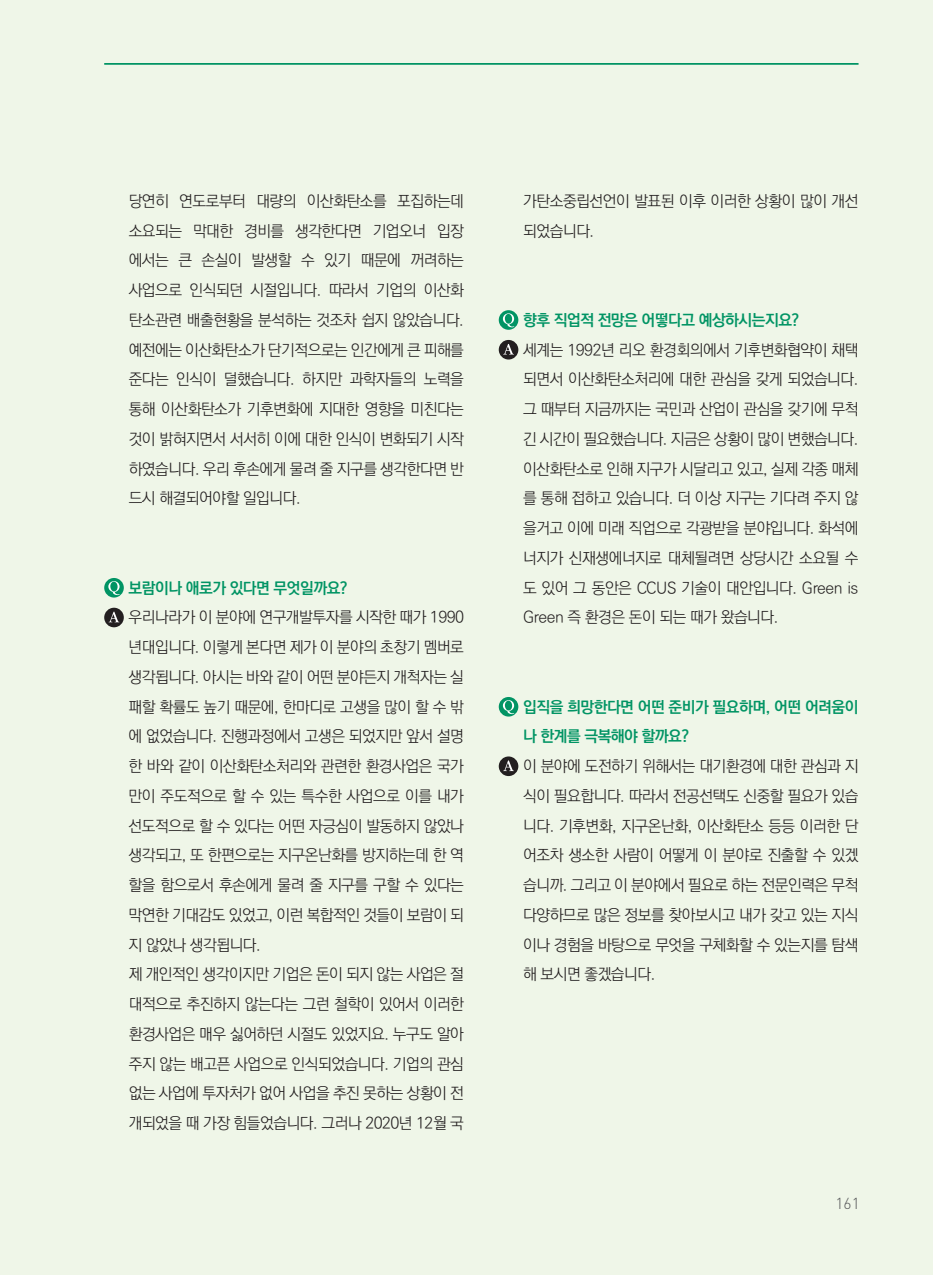
<style>
.page{position:relative;width:933px;height:1275px;background:#fff}
.page>*{position:absolute;margin:0;border:0;box-sizing:border-box;transform-origin:0 0}
.t1{font:15.75px/29.8px "Ko Pub World Dotum PL";letter-spacing:-.03em;color:#231f20;text-align:justify}
.t2{font:15.75px/29.8px "Ko Pub World Dotum PB";letter-spacing:-.03em;color:#019464}
.t3{font:300 15.75px "DIN Pro";color:#57585a}
</style>
<div class="page">
<div style="left:1px;top:0;width:932px;height:1275px;background:#eff6e8"></div>
<hr style="left:104px;top:63px;width:754px;height:2px;background:#019464">
<svg style="left:104px;top:578px;width:20px;height:20px"></svg>
<svg style="left:108px;top:581px;width:12px;height:14px"></svg>
<svg style="left:104px;top:608px;width:20px;height:19px"></svg>
<svg style="left:109px;top:612px;width:10px;height:10px"></svg>
<svg style="left:499px;top:310px;width:19px;height:20px"></svg>
<svg style="left:503px;top:313px;width:11px;height:14px"></svg>
<div style="left:499px;top:340px;width:19px;height:20px;background:#231f20;border-radius:50%"></div>
<svg style="left:503px;top:344px;width:11px;height:11px"></svg>
<svg style="left:499px;top:697px;width:19px;height:20px"></svg>
<svg style="left:503px;top:700px;width:11px;height:14px"></svg>
<svg style="left:499px;top:756px;width:19px;height:20px"></svg>
<svg style="left:503px;top:760px;width:11px;height:11px"></svg>
<p class="t1" style="left:129px;top:186px;width:337px">당연히 연도로부터 대량의 이산화탄소를 포집하는데 소요되는 막대한 경비를 생각한다면 기업오너 입장 에서는 큰 손실이 발생할 수 있기 때문에 꺼려하는 사업으로 인식되던 시절입니다. 따라서 기업의 이산화 탄소관련 배출현황을 분석하는 것조차 쉽지 않았습니다. 예전에는 이산화탄소가 단기적으로는 인간에게 큰 피해를 준다는 인식이 덜했습니다. 하지만 과학자들의 노력을 통해 이산화탄소가 기후변화에 지대한 영향을 미친다는 것이 밝혀지면서 서서히 이에 대한 인식이 변화되기 시작 하였습니다. 우리 후손에게 물려 줄 지구를 생각한다면 반 드시 해결되어야할 일입니다.</p>
<p class="t2" style="left:129px;top:573px;width:220px">보람이나 애로가 있다면 무엇일까요?</p>
<p class="t1" style="left:129px;top:603px;width:337px;text-align:left">우리나라가 이 분야에 연구개발투자를 시작한 때가 1990 년대입니다. 이렇게 본다면 제가 이 분야의 초창기 멤버로 생각됩니다. 아시는 바와 같이 어떤 분야든지 개척자는 실 패할 확률도 높기 때문에, 한마디로 고생을 많이 할 수 밖 에 없었습니다. 진행과정에서 고생은 되었지만 앞서 설명 한 바와 같이 이산화탄소처리와 관련한 환경사업은 국가 만이 주도적으로 할 수 있는 특수한 사업으로 이를 내가 선도적으로 할 수 있다는 어떤 자긍심이 발동하지 않았나 생각되고, 또 한편으로는 지구온난화를 방지하는데 한 역 할을 함으로서 후손에게 물려 줄 지구를 구할 수 있다는 막연한 기대감도 있었고, 이런 복합적인 것들이 보람이 되 지 않았나 생각됩니다.<br>제 개인적인 생각이지만 기업은 돈이 되지 않는 사업은 절 대적으로 추진하지 않는다는 그런 철학이 있어서 이러한 환경사업은 매우 싫어하던 시절도 있었지요. 누구도 알아 주지 않는 배고픈 사업으로 인식되었습니다. 기업의 관심 없는 사업에 투자처가 없어 사업을 추진 못하는 상황이 전 개되었을 때 가장 힘들었습니다. 그러나 2020년 12월 국</p>
<p class="t1" style="left:523px;top:186px;width:337px">가탄소중립선언이 발표된 이후 이러한 상황이 많이 개선 되었습니다.</p>
<p class="t2" style="left:523px;top:306px;width:278px">향후 직업적 전망은 어떻다고 예상하시는지요?</p>
<p class="t1" style="left:523px;top:335px;width:337px">세계는 1992년 리오 환경회의에서 기후변화협약이 채택 되면서 이산화탄소처리에 대한 관심을 갖게 되었습니다. 그 때부터 지금까지는 국민과 산업이 관심을 갖기에 무척 긴 시간이 필요했습니다. 지금은 상황이 많이 변했습니다. 이산화탄소로 인해 지구가 시달리고 있고, 실제 각종 매체 를 통해 접하고 있습니다. 더 이상 지구는 기다려 주지 않 을거고 이에 미래 직업으로 각광받을 분야입니다. 화석에 너지가 신재생에너지로 대체될려면 상당시간 소요될 수 도 있어 그 동안은 CCUS 기술이 대안입니다. Green is Green 즉 환경은 돈이 되는 때가 왔습니다.</p>
<p class="t2" style="left:523px;top:692px;width:337px">입직을 희망한다면 어떤 준비가 필요하며, 어떤 어려움이 나 한계를 극복해야 할까요?</p>
<p class="t1" style="left:523px;top:752px;width:337px">이 분야에 도전하기 위해서는 대기환경에 대한 관심과 지 식이 필요합니다. 따라서 전공선택도 신중할 필요가 있습 니다. 기후변화, 지구온난화, 이산화탄소 등등 이러한 단 어조차 생소한 사람이 어떻게 이 분야로 진출할 수 있겠 습니까. 그리고 이 분야에서 필요로 하는 전문인력은 무척 다양하므로 많은 정보를 찾아보시고 내가 갖고 있는 지식 이나 경험을 바탕으로 무엇을 구체화할 수 있는지를 탐색 해 보시면 좋겠습니다.</p>
<p class="t3" style="left:835px;top:1193px;width:26px">161</p>
</div>
